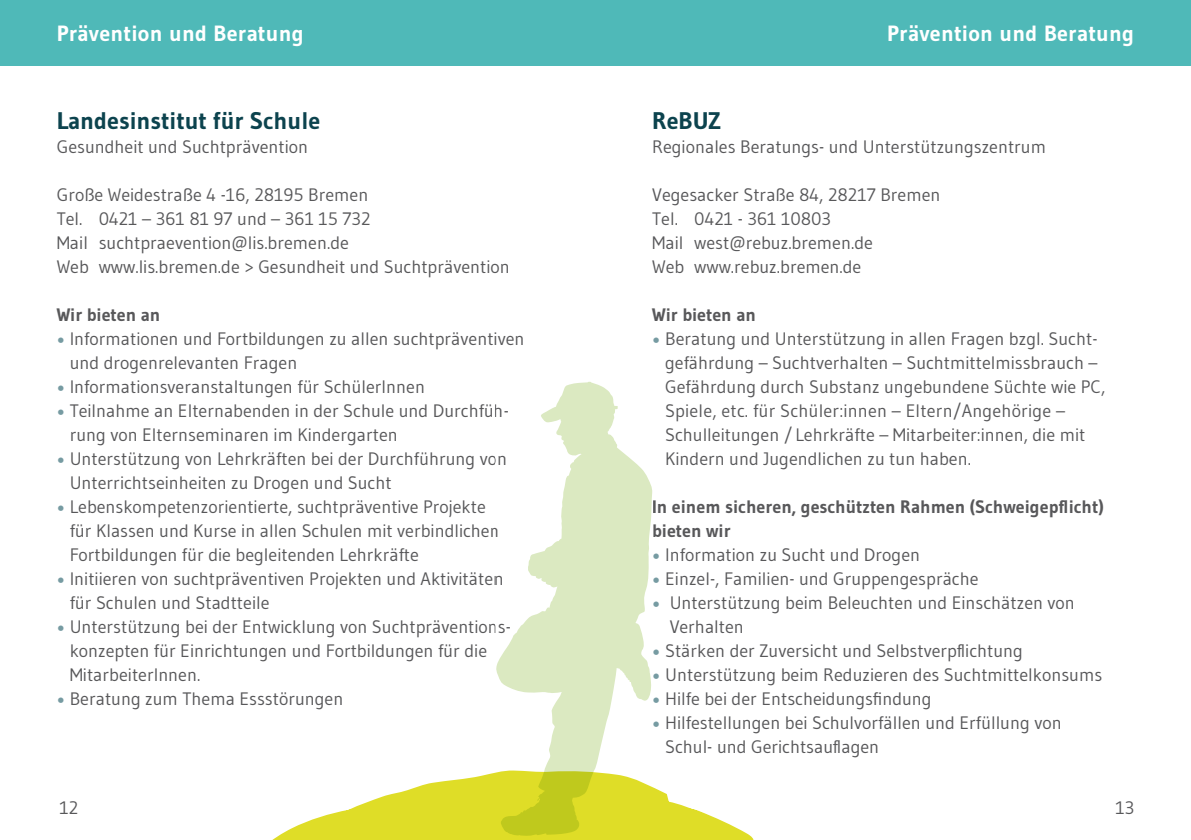
<style>
.page{position:relative;width:1191px;height:840px;background:#fff}
.page>*{position:absolute;margin:0;border:0;box-sizing:border-box;transform-origin:0 0}
.t1{font:700 24px "Gudea";color:#0c434e}
.t2{font:700 22px "Gudea";letter-spacing:.01em;color:#fff}
.t3{font:18px/24px "Gudea";color:#58585a}
.t4{font:700 18px/24px "Gudea";color:#58585a}
.s1{font-weight:700;color:#769ba2}
</style>
<div class="page">
<div style="left:0;top:0;width:595px;height:66px;background:#4fb9b8"></div>
<div style="left:595px;top:0;width:596px;height:66px;background:#4fb9b8"></div>
<svg style="left:274px;top:772px;width:479px;height:67px"></svg>
<svg style="left:495px;top:381px;width:157px;height:454px;fill:#dbe9c1"></svg>
<p class="t2" style="left:57px;top:20px;width:248px">Prävention und Beratung</p>
<p class="t2" style="left:887px;top:20px;width:248px">Prävention und Beratung</p>
<h1 class="t1" style="left:57px;top:105px;width:265px">Landesinstitut für Schule</h1>
<p class="t3" style="left:57px;top:134px;width:253px">Gesundheit und Suchtprävention</p>
<p class="t3" style="left:57px;top:182px;width:454px">Große Weidestraße 4 -16, 28195 Bremen<br>Tel. 0421 – 361 81 97 und – 361 15 732<br>Mail suchtpraevention@lis.bremen.de<br>Web www.lis.bremen.de &gt; Gesundheit und Suchtprävention</p>
<p class="t4" style="left:57px;top:302px;width:105px">Wir bieten an</p>
<p class="t3" style="left:70px;top:326px;width:456px;text-indent:-13px"><span class="s1">•</span> Informationen und Fortbildungen zu allen suchtpräventiven und drogenrelevanten Fragen</p>
<p class="t3" style="left:57px;top:374px;width:370px"><span class="s1">•</span> Informationsveranstaltungen für SchülerInnen</p>
<p class="t3" style="left:70px;top:398px;width:441px;text-indent:-13px"><span class="s1">•</span> Teilnahme an Elternabenden in der Schule und Durchfüh&shy;rung von Elternseminaren im Kindergarten</p>
<p class="t3" style="left:70px;top:446px;width:439px;text-indent:-13px"><span class="s1">•</span> Unterstützung von Lehrkräften bei der Durchführung von<br>Unterrichtseinheiten zu Drogen und Sucht</p>
<p class="t3" style="left:70px;top:494px;width:431px;text-indent:-13px"><span class="s1">•</span> Lebenskompetenzorientierte, suchtpräventive Projekte für Klassen und Kurse in allen Schulen mit verbindlichen<br>Fortbildungen für die begleitenden Lehrkräfte</p>
<p class="t3" style="left:70px;top:566px;width:435px;text-indent:-13px"><span class="s1">•</span> Initiieren von suchtpräventiven Projekten und Aktivitäten für Schulen und Stadtteile</p>
<p class="t3" style="left:70px;top:614px;width:443px;text-indent:-13px"><span class="s1">•</span> Unterstützung bei der Entwicklung von Suchtpräventions&shy;konzepten für Einrichtungen und Fortbildungen für die<br>MitarbeiterInnen.</p>
<p class="t3" style="left:57px;top:686px;width:288px"><span class="s1">•</span> Beratung zum Thema Essstörungen</p>
<h1 class="t1" style="left:652px;top:105px;width:70px">ReBUZ</h1>
<p class="t3" style="left:652px;top:134px;width:395px">Regionales Beratungs- und Unterstützungszentrum</p>
<p class="t3" style="left:652px;top:182px;width:290px">Vegesacker Straße 84, 28217 Bremen<br>Tel. 0421 - 361 10803<br>Mail west@rebuz.bremen.de<br>Web www.rebuz.bremen.de</p>
<p class="t4" style="left:652px;top:302px;width:105px">Wir bieten an</p>
<p class="t3" style="left:665px;top:326px;width:442px;text-indent:-13px"><span class="s1">•</span> Beratung und Unterstützung in allen Fragen bzgl. Sucht&shy;gefährdung – Suchtverhalten – Suchtmittelmissbrauch – Gefährdung durch Substanz ungebundene Süchte wie PC, Spiele, etc. für Schüler:innen – Eltern/Angehörige – Schulleitungen / Lehrkräfte – Mitarbeiter:innen, die mit Kindern und Jugendlichen zu tun haben.</p>
<p class="t4" style="left:652px;top:494px;width:453px">In einem sicheren, geschützten Rahmen (Schweigepflicht) bieten wir</p>
<p class="t3" style="left:652px;top:542px;width:269px"><span class="s1">•</span> Information zu Sucht und Drogen</p>
<p class="t3" style="left:652px;top:566px;width:328px"><span class="s1">•</span> Einzel-, Familien- und Gruppengespräche</p>
<p class="t3" style="left:669px;top:590px;width:407px;text-indent:-17px"><span class="s1">•</span> Unterstützung beim Beleuchten und Einschätzen von<br>Verhalten</p>
<p class="t3" style="left:652px;top:638px;width:372px"><span class="s1">•</span> Stärken der Zuversicht und Selbstverpflichtung</p>
<p class="t3" style="left:652px;top:662px;width:451px"><span class="s1">•</span> Unterstützung beim Reduzieren des Suchtmittelkonsums</p>
<p class="t3" style="left:652px;top:686px;width:281px"><span class="s1">•</span> Hilfe bei der Entscheidungsfindung</p>
<p class="t3" style="left:665px;top:710px;width:398px;text-indent:-13px"><span class="s1">•</span> Hilfestellungen bei Schulvorfällen und Erfüllung von<br>Schul- und Gerichtsauflagen</p>
<p class="t3" style="left:60px;top:794px;width:20px">12</p>
<p class="t3" style="left:1115px;top:794px;width:20px">13</p>
</div>
